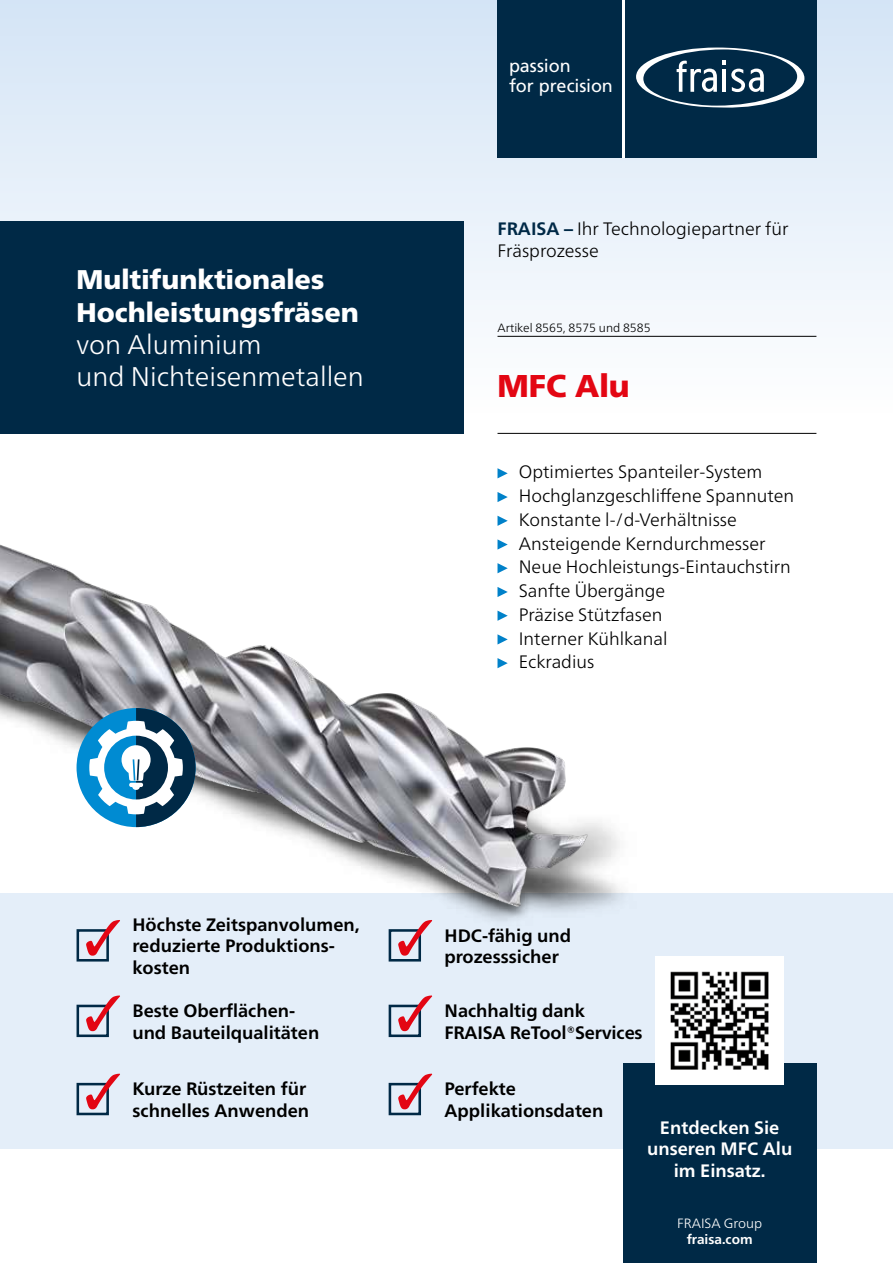
<style>
.page{position:relative;width:893px;height:1263px;background:#fff}
.page>*{position:absolute;margin:0;border:0;box-sizing:border-box;transform-origin:0 0}
.t1{font:900 31.5px "Frutiger Neue LT Pro";color:#e30613}
.t2{font:900 27px/32.4px "Frutiger Neue LT Pro";color:#fff}
.t3{font:300 27px/32.4px "Frutiger Neue LT Pro";color:#fff}
.t4{font:300 18px/23.7px "Frutiger Neue LT Pro";color:#000}
.t5{font:700 18px/21.6px "Frutiger Neue LT Pro";color:#000}
.t6{font:700 18px/21.6px "Frutiger Neue LT Pro";color:#fff;text-align:center}
.t7{font:18px "Frutiger LT Std";letter-spacing:-.005em;color:#fff}
.t8{font:300 13.5px "Frutiger Neue LT Pro";color:#fff}
.t9{font:700 13.5px "Frutiger Neue LT Pro";color:#fff}
.t10{font:300 12px "Frutiger Neue LT Pro";color:#000}
.s1{font-weight:700;color:#002946}
</style>
<div class="page">
<div style="left:0;top:893px;width:893px;height:255px;background:#e4eef9"></div>
<div style="left:623px;top:1063px;width:193px;height:200px;background:#002946"></div>
<div style="left:0;top:0;width:893px;height:413px;background:linear-gradient(to bottom,#d3e4f5,#fefeff)"></div>
<div style="left:0;top:221px;width:463px;height:213px;background:#002946"></div>
<div style="left:497px;top:0;width:128px;height:157px;background:#002946"></div>
<hr style="left:623px;top:0;width:2px;height:157px;background:#fff">
<div style="left:625px;top:0;width:191px;height:157px;background:#002946"></div>
<svg style="left:636px;top:48px;width:168px;height:60px"></svg>
<hr style="left:497px;top:336px;width:319px;height:1px;background:#000">
<hr style="left:497px;top:433px;width:319px;height:1px;background:#000">
<img style="left:0;top:356px;width:689px;height:645px">
<div style="left:77px;top:708px;width:119px;height:119px;background:#008bd2;border-radius:50%"></div>
<svg style="left:89px;top:708px;width:107px;height:119px"></svg>
<div style="left:77px;top:929px;width:32px;height:32px;border:3px solid #002946"></div>
<svg style="left:86px;top:920px;width:34px;height:36px"></svg>
<div style="left:389px;top:929px;width:32px;height:32px;border:3px solid #002946"></div>
<svg style="left:398px;top:920px;width:34px;height:36px"></svg>
<div style="left:77px;top:1005px;width:32px;height:32px;border:3px solid #002946"></div>
<svg style="left:86px;top:995px;width:34px;height:36px"></svg>
<div style="left:389px;top:1005px;width:32px;height:32px;border:3px solid #002946"></div>
<svg style="left:398px;top:995px;width:34px;height:36px"></svg>
<div style="left:77px;top:1083px;width:32px;height:32px;border:3px solid #002946"></div>
<svg style="left:86px;top:1073px;width:34px;height:36px"></svg>
<div style="left:389px;top:1083px;width:32px;height:32px;border:3px solid #002946"></div>
<svg style="left:398px;top:1073px;width:34px;height:36px"></svg>
<svg style="left:497px;top:468px;width:11px;height:10px"></svg>
<svg style="left:497px;top:492px;width:11px;height:10px"></svg>
<svg style="left:497px;top:516px;width:11px;height:10px"></svg>
<svg style="left:497px;top:539px;width:11px;height:11px"></svg>
<svg style="left:497px;top:563px;width:11px;height:10px"></svg>
<svg style="left:497px;top:587px;width:11px;height:10px"></svg>
<svg style="left:497px;top:611px;width:11px;height:10px"></svg>
<svg style="left:497px;top:634px;width:11px;height:10px"></svg>
<svg style="left:497px;top:658px;width:11px;height:10px"></svg>
<img style="left:656px;top:957px;width:127px;height:127px">
<p class="t7" style="left:509px;top:56px;width:63px">passion</p>
<p class="t7" style="left:509px;top:62px;width:105px">for precision</p>
<h2 class="t2" style="left:77px;top:263px;width:284px">Multifunktionales<br>Hochleistungsfräsen</h2>
<h2 class="t3" style="left:77px;top:328px;width:289px">von Aluminium<br>und Nichteisenmetallen</h2>
<p class="t4" style="left:497px;top:218px;width:292px;line-height:21.6px"><span class="s1">FRAISA –</span> Ihr Technologiepartner für<br>Fräsprozesse</p>
<p class="t10" style="left:497px;top:320px;width:155px">Artikel 8565, 8575 und 8585</p>
<h1 class="t1" style="left:497px;top:367px;width:134px">MFC Alu</h1>
<p class="t4" style="left:519px;top:460px;width:277px">Optimiertes Spanteiler-System<br>Hochglanzgeschliffene Spannuten<br>Konstante l-/d-Verhältnisse<br>Ansteigende Kerndurchmesser<br>Neue Hochleistungs-Eintauchstirn<br>Sanfte Übergänge<br>Präzise Stützfasen<br>Interner Kühlkanal<br>Eckradius</p>
<p class="t5" style="left:132px;top:913px;width:229px">Höchste Zeitspanvolumen, reduzierte Produktions&shy;kosten</p>
<p class="t5" style="left:444px;top:924px;width:128px">HDC-fähig und prozesssicher</p>
<p class="t5" style="left:132px;top:1000px;width:188px">Beste Oberflächen&shy;und Bauteilqualitäten</p>
<p class="t5" style="left:444px;top:1000px;width:200px">Nachhaltig dank<br>FRAISA ReTool®Services</p>
<p class="t5" style="left:132px;top:1078px;width:178px">Kurze Rüstzeiten für schnelles Anwenden</p>
<p class="t5" style="left:444px;top:1078px;width:160px">Perfekte<br>Applikationsdaten</p>
<p class="t6" style="left:647px;top:1116px;width:147px">Entdecken Sie unseren MFC Alu im Einsatz.</p>
<p class="t8" style="left:677px;top:1215px;width:86px">FRAISA Group</p>
<p class="t9" style="left:687px;top:1231px;width:68px">fraisa.com</p>
</div>
